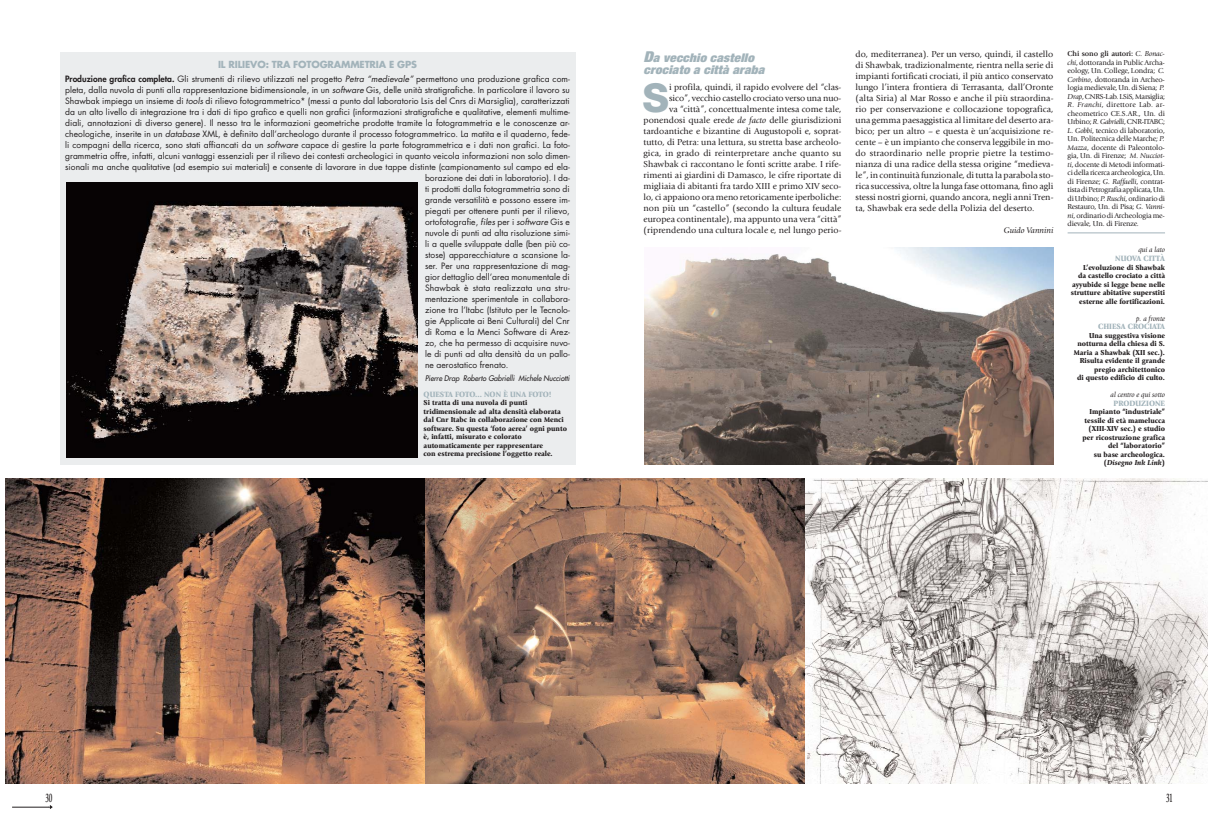
<style>
.page{position:relative;width:1219px;height:837px;background:#fff}
.page>*{position:absolute;margin:0;border:0;box-sizing:border-box;transform-origin:0 0}
.t1{font:800 39.9px "Helvetica Neue";color:#a2b3ba}
.t2{font:700 13px "Giovanni";color:#231f20;scale:.5 1}
.t3{font:italic 900 expanded 12px/12px "Helvetica Neue";letter-spacing:.01em;color:#a2b3ba;scale:1.1 1}
.t4{font:700 9.5px "Futura";letter-spacing:-.015em;color:#a2b3ba}
.t5{font:9px/11px "Giovanni";letter-spacing:.005em;color:#231f20;text-align:right}
.t6{font:8.5px "Futura";letter-spacing:.005em;color:#231f20}
.t7{font:italic 8.5px "Giovanni";color:#231f20}
.t8{font:900 8px "Giovanni";color:#a2b3ba;scale:.95 1}
.t9{font:900 7.5px/8.5px "Giovanni";color:#231f20;text-align:right;scale:.95 1}
.t10{font:7.5px/8.5px "Giovanni";letter-spacing:-.015em;color:#231f20;text-align:justify}
.t11{font:italic 7.5px "Futura";color:#231f20;scale:.95 1}
.t12{font:italic 7.5px "Giovanni";color:#231f20;scale:.95 1}
.s1{font-weight:800}
.s2{font-style:italic}
.s3{font-size:15px}
.s4{font-weight:700}
</style>
<div class="page">
<div style="left:60px;top:52px;width:515px;height:412px;background:#ebedee"></div>
<hr style="left:12px;top:806px;width:40px;height:1px;background:#231f20">
<img style="left:6px;top:478px;width:419px;height:304px">
<img style="left:645px;top:247px;width:408px;height:217px">
<img style="left:425px;top:478px;width:381px;height:304px">
<img style="left:806px;top:478px;width:401px;height:304px">
<hr style="left:1068px;top:233px;width:97px;height:1px;background:#a2b3ba">
<img style="left:67px;top:182px;width:350px;height:275px">
<p class="t4" style="left:218px;top:60px;width:201px">IL RILIEVO: TRA FOTOGRAMMETRIA E GPS</p>
<p class="t6" style="left:65px;top:75px;width:506px"><span class="s1">Produzione grafica completa.</span> Gli strumenti di rilievo utilizzati nel progetto <span class="s2">Petra “medievale”</span> permettono una produzione grafica com-</p>
<p class="t6" style="left:65px;top:86px;width:506px">pleta, dalla nuvola di punti alla rappresentazione bidimensionale, in un <span class="s2">software</span>Gis, delle unità stratigrafiche. In particolare il lavoro su</p>
<p class="t6" style="left:65px;top:97px;width:506px">Shawbak impiega un insieme di <span class="s2">tools</span>di rilievo fotogrammetrico* (messi a punto dal laboratorio Lsis del Cnrs di Marsiglia), caratterizzati</p>
<p class="t6" style="left:65px;top:108px;width:506px">da un alto livello di integrazione tra i dati di tipo grafico e quelli non grafici (informazioni stratigrafiche e qualitative, elementi multime-</p>
<p class="t6" style="left:65px;top:119px;width:506px">diali, annotazioni di diverso genere). Il nesso tra le informazioni geometriche prodotte tramite la fotogrammetria e le conoscenze ar-</p>
<p class="t6" style="left:65px;top:130px;width:506px">cheologiche, inserite in un <span class="s2">database</span> XML, è definito dall’archeologo durante il processo fotogrammetrico. La matita e il quaderno, fede-</p>
<p class="t6" style="left:65px;top:141px;width:506px">li compagni della ricerca, sono stati affiancati da un <span class="s2">software</span> capace di gestire la parte fotogrammetrica e i dati non grafici. La foto-</p>
<p class="t6" style="left:65px;top:152px;width:506px">grammetria offre, infatti, alcuni vantaggi essenziali per il rilievo dei contesti archeologici in quanto veicola informazioni non solo dimen-</p>
<p class="t6" style="left:65px;top:163px;width:506px">sionali ma anche qualitative (ad esempio sui materiali) e consente di lavorare in due tappe distinte (campionamento sul campo ed ela-</p>
<p class="t6" style="left:425px;top:174px;width:146px">borazione dei dati in laboratorio). I da-</p>
<p class="t6" style="left:425px;top:185px;width:146px">ti prodotti dalla fotogrammetria sono di</p>
<p class="t6" style="left:425px;top:196px;width:146px">grande versatilità e possono essere im-</p>
<p class="t6" style="left:425px;top:207px;width:146px">piegati per ottenere punti per il rilievo,</p>
<p class="t6" style="left:425px;top:218px;width:146px">ortofotografie, <span class="s2">files</span>per i <span class="s2">software</span>Gis e</p>
<p class="t6" style="left:425px;top:229px;width:146px">nuvole di punti ad alta risoluzione simi-</p>
<p class="t6" style="left:425px;top:240px;width:146px">li a quelle sviluppate dalle (ben più co-</p>
<p class="t6" style="left:425px;top:251px;width:146px">stose) apparecchiature a scansione la-</p>
<p class="t6" style="left:425px;top:262px;width:146px">ser. Per una rappresentazione di mag-</p>
<p class="t6" style="left:425px;top:273px;width:146px">gior dettaglio dell’area monumentale di</p>
<p class="t6" style="left:425px;top:284px;width:146px">Shawbak è stata realizzata una stru-</p>
<p class="t6" style="left:425px;top:295px;width:146px">mentazione sperimentale in collabora-</p>
<p class="t6" style="left:425px;top:306px;width:146px">zione tra l’Itabc (Istituto per le Tecnolo-</p>
<p class="t6" style="left:425px;top:317px;width:146px">gie Applicate ai Beni Culturali) del Cnr</p>
<p class="t6" style="left:425px;top:328px;width:146px">di Roma e la Menci Software di Arez-</p>
<p class="t6" style="left:425px;top:339px;width:146px">zo, che ha permesso di acquisire nuvo-</p>
<p class="t6" style="left:425px;top:350px;width:146px">le di punti ad alta densità da un pallo-</p>
<p class="t6" style="left:425px;top:361px;width:85px">ne aerostatico frenato.</p>
<p class="t11" style="left:425px;top:374px;width:155px">Pierre Drap Roberto Gabrielli Michele Nucciotti</p>
<p class="t8" style="left:424px;top:391px;width:136px">QUESTA FOTO... NON È UNA FOTO!</p>
<p class="t9" style="left:424px;top:399px;width:152px;text-align:left">Si tratta di una nuvola di punti tridimensionale ad alta densità elaborata dal Cnr Itabc in collaborazione con Menci software. Su questa ‘foto aerea’ ogni punto è, infatti, misurato e colorato automaticamente per rappresentare<br>con estrema precisione l’oggetto reale.</p>
<h3 class="t3" style="left:643px;top:53px;width:114px"><span class="s3">D</span>a vecchio castello crociato a città araba</h3>
<h1 class="t1" style="left:642px;top:83px;width:28px">S</h1>
<p class="t5" style="left:643px;top:82px;width:199px">i profila, quindi, il rapido evolvere del “clas-<br>sico”, vecchio castello crociato verso una nuo-<br>va “città”, concettualmente intesa come tale, ponendosi quale erede <span class="s2">de facto</span> delle giurisdizioni tardoantiche e bizantine di Augustopoli e, soprat&shy;tutto, di Petra: una lettura, su stretta base archeolo&shy;gica, in grado di reinterpretare anche quanto su Shawbak ci raccontano le fonti scritte arabe. I rife&shy;rimenti ai giardini di Damasco, le cifre riportate di migliaia di abitanti fra tardo XIII e primo XIV seco&shy;lo, ci appaiono ora meno retoricamente iperboliche: non più un “castello” (secondo la cultura feudale europea continentale), ma appunto una vera “città” (riprendendo una cultura locale e, nel lungo perio-</p>
<p class="t5" style="left:855px;top:49px;width:199px;text-align:justify">do, mediterranea). Per un verso, quindi, il castello di Shawbak, tradizionalmente, rientra nella serie di impianti fortificati crociati, il più antico conservato lungo l’intera frontiera di Terrasanta, dall’Oronte (alta Siria) al Mar Rosso e anche il più straordina&shy;rio per conservazione e collocazione topografica, una gemma paesaggistica al limitare del deserto ara&shy;bico; per un altro – e questa è un’acquisizione re&shy;cente – è un impianto che conserva leggibile in mo&shy;do straordinario nelle proprie pietre la testimo&shy;nianza di una radice della stessa origine “medieva&shy;le”, in continuità funzionale, di tutta la parabola sto&shy;rica successiva, oltre la lunga fase ottomana, fino agli stessi nostri giorni, quando ancora, negli anni Tren&shy;ta, Shawbak era sede della Polizia del deserto.</p>
<p class="t7" style="left:1004px;top:227px;width:51px">Guido Vannini</p>
<p class="t10" style="left:1068px;top:50px;width:99px"><span class="s4">Chi sono gli autori:</span> <span class="s2">C. Bonac&shy;chi</span>, dottoranda in Public Archa&shy;eology, Un. College, Londra; <span class="s2">C.<br>Corbino</span>, dottoranda in Archeo&shy;logia medievale, Un. di Siena; <span class="s2">P.<br>Drap</span>, CNRS-Lab. LSiS, Marsiglia; <span class="s2">R. Franchi</span>, direttore Lab. ar&shy;cheometrico CE.S.AR., Un. di Urbino; <span class="s2">R. Gabrielli</span>, CNR-ITABC; <span class="s2">L. Gobbi</span>, tecnico di laboratorio, Un. Politecnica delle Marche<span class="s2">; P.<br>Mazza</span>, docente di Paleontolo&shy;gia, Un. di Firenze; <span class="s2">M. Nucciot&shy;ti</span>, docente di Metodi informati&shy;ci della ricerca archeologica, Un. di Firenze; <span class="s2">G. Raffaelli</span>, contrat&shy;tista di Petrografia applicata, Un. di Urbino; <span class="s2">P. Ruschi</span>, ordinario di Restauro, Un. di Pisa; <span class="s2">G. Vanni&shy;ni</span>, ordinario di Archeologia me&shy;dievale, Un. di Firenze.</p>
<p class="t12" style="left:1138px;top:247px;width:30px">qui a lato</p>
<p class="t8" style="left:1115px;top:255px;width:54px">NUOVA CITTÀ</p>
<p class="t9" style="left:1071px;top:263px;width:101px">L’evoluzione di Shawbak<br>da castello crociato a città ayyubide si legge bene nelle strutture abitative superstiti esterne alle fortificazioni.</p>
<p class="t12" style="left:1136px;top:315px;width:32px">p. a fronte</p>
<p class="t8" style="left:1098px;top:323px;width:72px">CHIESA CROCIATA</p>
<p class="t9" style="left:1074px;top:331px;width:98px">Una suggestiva visione notturna della chiesa di S.<br>Maria a Shawbak (XII sec.).<br>Risulta evidente il grande pregio architettonico<br>di questo edificio di culto.</p>
<p class="t12" style="left:1111px;top:391px;width:59px">al centro e qui sotto</p>
<p class="t8" style="left:1113px;top:399px;width:56px">PRODUZIONE</p>
<p class="t9" style="left:1082px;top:408px;width:88px">Impianto “industriale” tessile di età mamelucca (XIII-XIV sec.) e studio per ricostruzione grafica del “laboratorio”<br>su base archeologica. (<span class="s2">Disegno Ink Link</span>)</p>
<h2 class="t2" style="left:45px;top:792px;width:16px">30</h2>
<h2 class="t2" style="left:1166px;top:792px;width:15px">31</h2>
</div>
